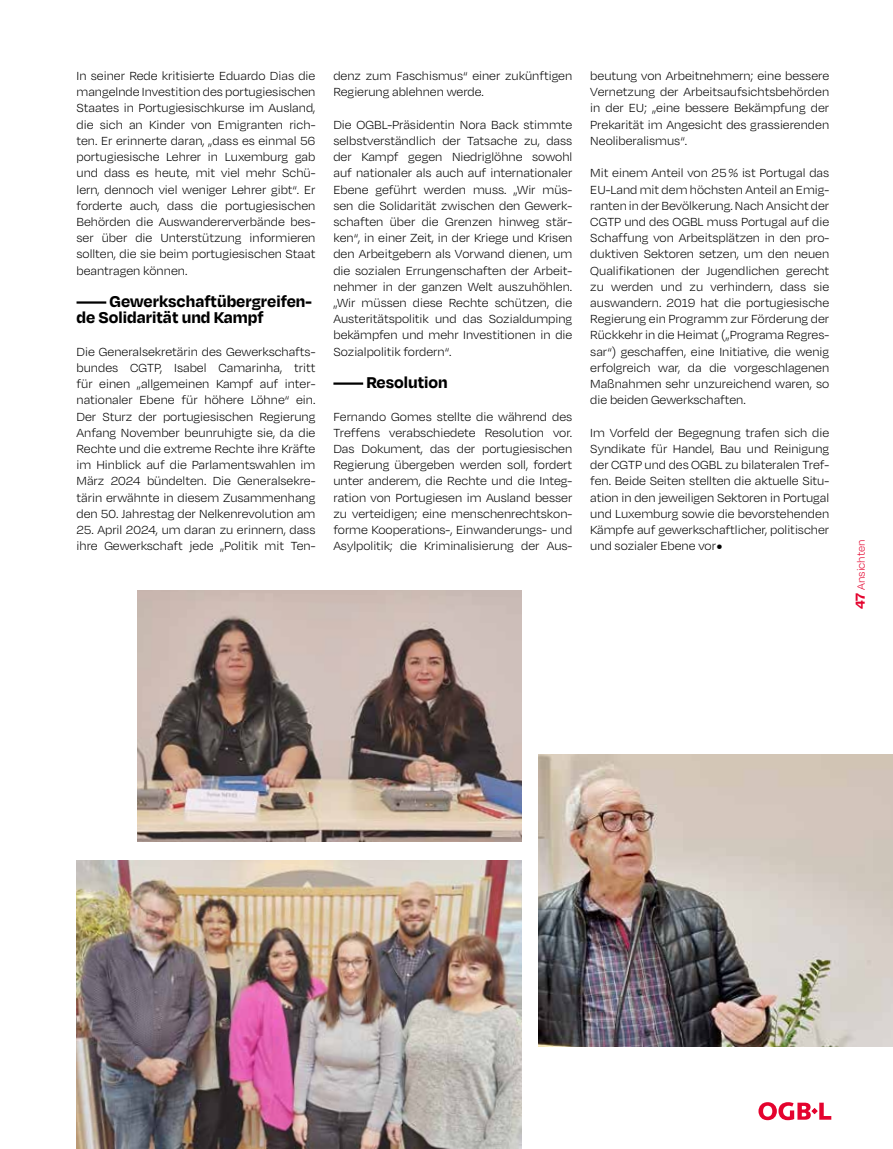
<style>
.page{position:relative;width:893px;height:1149px;background:#fff}
.page>*{position:absolute;margin:0;border:0;box-sizing:border-box;transform-origin:0 0}
.t1{font:700 18px/16.2px "Degular";color:#000}
.t2{font:300 13.5px/16.2px "Degular";color:#000;text-align:justify}
.t3{font:300 12px "Degular";color:#e4032e}
.s1{font-family:"Barlow";font-weight:700;font-size:28.5px}
.s2{font-weight:700;font-size:15px}
</style>
<div class="page">
<hr style="left:77px;top:301px;width:29px;height:2px;background:#000">
<hr style="left:333px;top:382px;width:30px;height:2px;background:#000">
<img style="left:538px;top:754px;width:355px;height:291px">
<img style="left:137px;top:590px;width:384px;height:251px">
<img style="left:77px;top:860px;width:444px;height:288px">
<svg style="left:758px;top:1102px;width:73px;height:17px"></svg>
<p class="t2" style="left:77px;top:67px;width:240px">In seiner Rede kritisierte Eduardo Dias die mangelnde Investition des portugiesischen Staates in Portugiesischkurse im Ausland, die sich an Kinder von Emigranten rich&shy;ten. Er erinnerte daran, „dass es einmal 56 portugiesische Lehrer in Luxemburg gab und dass es heute, mit viel mehr Schü&shy;lern, dennoch viel weniger Lehrer gibt“. Er forderte auch, dass die portugiesischen Behörden die Auswandererverbände bes&shy;ser über die Unterstützung informieren sollten, die sie beim portugiesischen Staat beantragen können.</p>
<h1 class="t1" style="left:77px;top:292px;width:237px;text-indent:33px">Gewerkschaftübergreifen&shy;de Solidarität und Kampf</h1>
<p class="t2" style="left:77px;top:343px;width:240px">Die Generalsekretärin des Gewerkschafts&shy;bundes CGTP, Isabel Camarinha, tritt für einen „allgemeinen Kampf auf inter&shy;nationaler Ebene für höhere Löhne“ ein.<br>Der Sturz der portugiesischen Regierung Anfang November beunruhigte sie, da die Rechte und die extreme Rechte ihre Kräfte im Hinblick auf die Parlamentswahlen im März 2024 bündelten. Die Generalsekre&shy;tärin erwähnte in diesem Zusammenhang den 50. Jahrestag der Nelkenrevolution am</p>
<p class="t2" style="left:77px;top:521px;width:240px">25. April 2024, um daran zu erinnern, dass ihre Gewerkschaft jede „Politik mit Ten-</p>
<p class="t2" style="left:333px;top:67px;width:240px">denz zum Faschismus“ einer zukünftigen<br>Regierung ablehnen werde.</p>
<p class="t2" style="left:333px;top:116px;width:240px">Die OGBL-Präsidentin Nora Back stimmte selbstverständlich der Tatsache zu, dass der Kampf gegen Niedriglöhne sowohl auf nationaler als auch auf internationaler Ebene geführt werden muss. „Wir müs&shy;sen die Solidarität zwischen den Gewerk&shy;schaften über die Grenzen hinweg stär&shy;ken“, in einer Zeit, in der Kriege und Krisen den Arbeitgebern als Vorwand dienen, um die sozialen Errungenschaften der Arbeit&shy;nehmer in der ganzen Welt auszuhöhlen. „Wir müssen diese Rechte schützen, die Austeritätspolitik und das Sozialdumping bekämpfen und mehr Investitionen in die Sozialpolitik fordern“.</p>
<h1 class="t1" style="left:366px;top:373px;width:83px">Resolution</h1>
<p class="t2" style="left:333px;top:407px;width:240px">Fernando Gomes stellte die während des Treffens verabschiedete Resolution vor.<br>Das Dokument, das der portugiesischen Regierung übergeben werden soll, fordert unter anderem, die Rechte und die Integ&shy;ration von Portugiesen im Ausland besser zu verteidigen; eine menschenrechtskon&shy;forme Kooperations-, Einwanderungs- und Asylpolitik; die Kriminalisierung der Aus-</p>
<p class="t2" style="left:590px;top:67px;width:240px">beutung von Arbeitnehmern; eine bessere Vernetzung der Arbeitsaufsichtsbehörden in der EU; „eine bessere Bekämpfung der Prekarität im Angesicht des grassierenden Neoliberalismus“.</p>
<p class="t2" style="left:590px;top:164px;width:240px">Mit einem Anteil von 25% ist Portugal das EU-Land mit dem höchsten Anteil an Emig&shy;ranten in der Bevölkerung. Nach Ansicht der CGTP und des OGBL muss Portugal auf die Schaffung von Arbeitsplätzen in den pro&shy;duktiven Sektoren setzen, um den neuen Qualifikationen der Jugendlichen gerecht zu werden und zu verhindern, dass sie auswandern. 2019 hat die portugiesische Regierung ein Programm zur Förderung der Rückkehr in die Heimat („Programa Regres&shy;sar“) geschaffen, eine Initiative, die wenig erfolgreich war, da die vorgeschlagenen Maßnahmen sehr unzureichend waren, so die beiden Gewerkschaften.</p>
<p class="t2" style="left:590px;top:424px;width:240px">Im Vorfeld der Begegnung trafen sich die Syndikate für Handel, Bau und Reinigung der CGTP und des OGBL zu bilateralen Tref&shy;fen. Beide Seiten stellten die aktuelle Situ&shy;ation in den jeweiligen Sektoren in Portugal und Luxemburg sowie die bevorstehenden Kämpfe auf gewerkschaftlicher, politischer und sozialer Ebene vor<span class="s1">.</span></p>
<p class="t3" style="left:854px;top:609px;width:71px;rotate:-90deg"><span class="s2">47</span> Ansichten</p>
</div>
